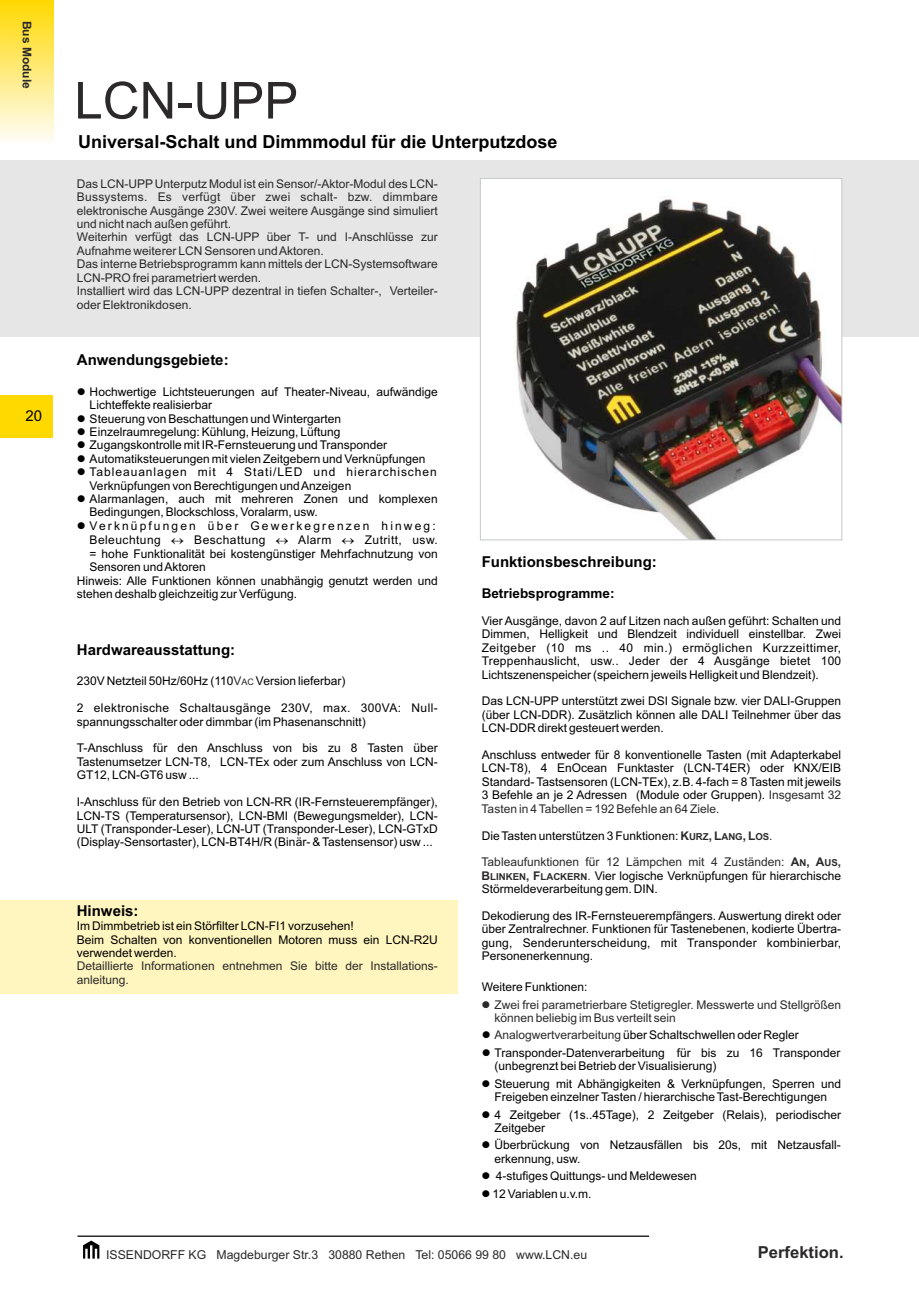
<style>
.page{position:relative;width:919px;height:1289px;background:#fff}
.page>*{position:absolute;margin:0;border:0;box-sizing:border-box;transform-origin:0 0}
.t1{font:51px "Arial";color:#2b2929}
.t2{font:700 18px "Arial";color:#000}
.t3{font:700 16.5px "Arial";color:#2b2929}
.t4{font:700 15px "Arial";color:#000}
.t5{font:15px "Arial";color:#000}
.t6{font:700 13.5px "Arial";color:#000}
.t7{font:12.3px "Arial";color:#2b2929}
.t8{font:12px/13.4px "Arial";color:#000}
.t9{font:12px/13.4px "Arial";color:#2b2929}
.t10{font:12px/14.5px "Arial";letter-spacing:.175em;color:#000}
.t11{font:12px "Arial";letter-spacing:.035em;color:#000}
.t12{font:700 12px "Arial";color:#2b2929}
.t13{font:700 9.6px "Arial";color:#2b2929}
.t14{font:9px "Arial";color:#2b2929}
.s1{font-size:12px}
.s2{color:#2b2929}
.s3{font-weight:400;font-size:12px}
.s4{font-weight:700}
.s5{font-weight:700;font-size:9.6px}
</style>
<div class="page">
<div style="left:0;top:900px;width:457px;height:93px;background:#fff5bf"></div>
<div style="left:0;top:394px;width:52px;height:43px;background:#ffd900"></div>
<svg style="left:83px;top:1240px;width:16px;height:18px"></svg>
<hr style="left:77px;top:1235px;width:572px;height:1px;background:#2b2929">
<div style="left:0;top:160px;width:918px;height:177px;background:#e6e6e6"></div>
<div style="left:0;top:0;width:53px;height:145px;background:linear-gradient(to bottom,#ffd800,#fefdfb)"></div>
<img style="left:482px;top:180px;width:358px;height:358px">
<div style="left:480px;top:178px;width:362px;height:362px;border:1px solid #c4c7c7"></div>
<p class="t12" style="left:32px;top:21px;width:70px;rotate:90deg">Bus Module</p>
<p class="t5" style="left:25px;top:409px;width:18px">20</p>
<h1 class="t1" style="left:74px;top:81px;width:225px">LCN-UPP</h1>
<h2 class="t2" style="left:78px;top:135px;width:481px">Universal-Schalt und Dimmmodul für die Unterputzdose</h2>
<p class="t9" style="left:77px;top:178px;width:362px">Das LCN-UPP Unterputz Modul ist ein Sensor/-Aktor-Modul des LCN-Bussystems. Es verfügt über zwei schalt- bzw. dimmbare elektronische Ausgänge 230V. Zwei weitere Ausgänge sind simuliert und nicht nach außen geführt.<br>Weiterhin verfügt das LCN-UPP über T- und I-Anschlüsse zur Aufnahme weiterer LCN Sensoren und Aktoren.<br>Das interne Betriebsprogramm kann mittels der LCN-Systemsoftware LCN-PRO frei parametriert werden.<br>Installiert wird das LCN-UPP dezentral in tiefen Schalter-, Verteiler&shy;oder Elektronikdosen.</p>
<p class="t4" style="left:77px;top:354px;width:153px">Anwendungsgebiete:</p>
<p class="t8" style="left:90px;top:386px;width:349px;text-indent:-13px">● Hochwertige Lichtsteuerungen auf Theater-Niveau, aufwändige<br>Lichteffekte realisierbar</p>
<p class="t8" style="left:77px;top:413px;width:266px">● Steuerung von Beschattungen und Wintergarten</p>
<p class="t8" style="left:77px;top:426px;width:265px">● Einzelraumregelung: Kühlung, Heizung, Lüftung</p>
<p class="t8" style="left:77px;top:439px;width:312px">● Zugangskontrolle mit IR-Fernsteuerung und Transponder</p>
<p class="t8" style="left:77px;top:453px;width:350px">● Automatiksteuerungen mit vielen Zeitgebern und Verknüpfungen</p>
<p class="t8" style="left:90px;top:466px;width:349px;text-indent:-13px">● Tableauanlagen mit 4 Stati/LED und hierarchischen<br>Verknüpfungen von Berechtigungen und Anzeigen</p>
<p class="t8" style="left:90px;top:493px;width:349px;text-indent:-13px">● Alarmanlagen, auch mit mehreren Zonen und komplexen<br>Bedingungen, Blockschloss, Voralarm, usw.</p>
<p class="t10" style="left:90px;top:519px;width:347px;text-indent:-13px">● Verknüpfungen über Gewerkegrenzen hinweg:<br>Beleuchtung</p>
<p class="t11" style="left:194px;top:535px;width:73px">Beschattung</p>
<p class="t8" style="left:298px;top:534px;width:35px">Alarm</p>
<p class="t11" style="left:365px;top:535px;width:74px">Zutritt, usw.</p>
<p class="t8" style="left:90px;top:548px;width:349px">= hohe Funktionalität bei kostengünstiger Mehrfachnutzung von</p>
<p class="t8" style="left:90px;top:561px;width:118px">Sensoren und Aktoren</p>
<p class="t8" style="left:77px;top:575px;width:362px">Hinweis: Alle Funktionen können unabhängig genutzt werden und</p>
<p class="t8" style="left:77px;top:588px;width:222px">stehen deshalb gleichzeitig zur Verfügung.</p>
<p class="t4" style="left:77px;top:643px;width:160px">Hardwareausstattung:</p>
<p class="t8" style="left:77px;top:675px;width:158px">230V Netzteil 50Hz/60Hz (110</p>
<p class="t8" style="left:256px;top:675px;width:91px">Version lieferbar)</p>
<p class="t8" style="left:77px;top:702px;width:362px">2 elektronische Schaltausgänge 230V, max. 300VA: Null&shy;spannungsschalter oder dimmbar (im Phasenanschnitt)</p>
<p class="t8" style="left:77px;top:742px;width:362px;text-align:justify">T-Anschluss für den Anschluss von bis zu 8 Tasten über Tastenumsetzer LCN-T8, LCN-TEx oder zum Anschluss von LCN-GT12, LCN-GT6 usw ...</p>
<p class="t8" style="left:77px;top:796px;width:362px;text-align:justify">I-Anschluss für den Betrieb von LCN-RR (IR-Fernsteuerempfänger), LCN-TS (Temperatursensor), LCN-BMI (Bewegungsmelder), LCN-ULT (Transponder-Leser), LCN-UT (Transponder-Leser), LCN-GTxD (Display-Sensortaster), LCN-BT4H/R (Binär- &amp; Tastensensor) usw ...</p>
<p class="t14" style="left:233px;top:678px;width:22px"><span class="s1">V</span>AC</p>
<p class="t4" style="left:77px;top:905px;width:63px">Hinweis:</p>
<p class="t8" style="left:77px;top:920px;width:362px">Im Dimmbetrieb ist ein Störfilter LCN-FI1 vorzusehen!<br>Beim Schalten von konventionellen Motoren muss ein LCN-R2U verwendet werden.</p>
<p class="t9" style="left:77px;top:960px;width:362px">Detaillierte Informationen entnehmen Sie bitte der Installations&shy;anleitung.</p>
<p class="t4" style="left:481px;top:556px;width:177px">Funktionsbeschreibung:</p>
<p class="t6" style="left:481px;top:588px;width:134px">Betriebsprogramme:</p>
<p class="t8" style="left:481px;top:615px;width:361px;text-align:justify">Vier Ausgänge, davon 2 auf Litzen nach außen geführt: Schalten und Dimmen, Helligkeit und Blendzeit individuell einstellbar. Zwei Zeitgeber (10 ms .. 40 min.) ermöglichen Kurzzeittimer, Treppenhauslicht, usw.. Jeder der 4 Ausgänge bietet 100<br>Lichtszenenspeicher (speichern jeweils Helligkeit und Blendzeit).</p>
<p class="t8" style="left:481px;top:695px;width:361px;text-align:justify">Das LCN-UPP unterstützt zwei DSI Signale bzw. vier DALI-Gruppen (über LCN-DDR). Zusätzlich können alle DALI Teilnehmer über das LCN-DDR direkt gesteuert werden.</p>
<p class="t8" style="left:481px;top:749px;width:361px;text-align:justify">Anschluss entweder für 8 konventionelle Tasten (mit Adapterkabel LCN-T8), 4 EnOcean Funktaster (LCN-T4ER) oder KNX/EIB Standard- Tastsensoren (LCN-TEx), z.B. 4-fach = 8 Tasten mit jeweils 3 Befehle an je 2 Adressen (Module oder Gruppen). <span class="s2">Insgesamt 32</span></p>
<p class="t8" style="left:481px;top:829px;width:198px">Die Tasten unterstützen 3 Funktionen:</p>
<p class="t8" style="left:481px;top:870px;width:361px;text-indent:113px">Vier logische Verknüpfungen für hierarchische<br>Störmeldeverarbeitung gem. DIN.</p>
<p class="t8" style="left:481px;top:910px;width:361px;text-align:justify">Dekodierung des IR-Fernsteuerempfängers. Auswertung direkt oder über Zentralrechner. Funktionen für Tastenebenen, kodierte Übertra&shy;gung, Senderunterscheidung, mit Transponder kombinierbar, Personenerkennung.</p>
<p class="t8" style="left:481px;top:981px;width:107px">Weitere Funktionen:</p>
<p class="t8" style="left:481px;top:1029px;width:318px">● <span class="s2">Analogwertverarbeitung</span> über Schaltschwellen oder Regler</p>
<p class="t8" style="left:494px;top:1046px;width:347px;text-indent:-13px">● Transponder-Datenverarbeitung für bis zu 16 Transponder (unbegrenzt bei Betrieb der Visualisierung)</p>
<p class="t8" style="left:481px;top:1077px;width:361px;text-align:center">● Steuerung mit Abhängigkeiten &amp; Verknüpfungen, Sperren und<br>Freigeben einzelner Tasten / hierarchische Tast-Berechtigungen</p>
<p class="t8" style="left:494px;top:1108px;width:348px;text-indent:-13px">● 4 Zeitgeber (1s..45Tage), 2 Zeitgeber (Relais), periodischer<br>Zeitgeber</p>
<p class="t8" style="left:494px;top:1139px;width:348px;text-indent:-13px">● Überbrückung von Netzausfällen bis 20s, mit Netzausfall&shy;erkennung, usw.</p>
<p class="t8" style="left:481px;top:1170px;width:217px">● 4-stufiges Quittungs- und Meldewesen</p>
<p class="t8" style="left:481px;top:1187px;width:111px">● 12 Variablen u.v.m.</p>
<p class="t9" style="left:481px;top:803px;width:239px">Tasten in 4 Tabellen = 192 Befehle an 64 Ziele.</p>
<p class="t13" style="left:680px;top:832px;width:94px"><span class="s1">K</span>URZ<span class="s1">, L</span>ANG<span class="s1">, L</span>OS<span class="s3">.</span></p>
<p class="t9" style="left:481px;top:856px;width:361px">Tableaufunktionen für 12 Lämpchen mit 4 Zuständen: <span class="s4">A</span><span class="s5">N</span><span class="s4">, A</span><span class="s5">US</span><span class="s4">,</span></p>
<p class="t13" style="left:481px;top:872px;width:111px"><span class="s1">B</span>LINKEN<span class="s1">, F</span>LACKERN<span class="s3">.</span></p>
<p class="t9" style="left:494px;top:998px;width:348px;text-indent:-13px">● Zwei frei parametrierbare Stetigregler. Messwerte und Stellgrößen können beliebig im Bus verteilt sein</p>
<p class="t7" style="left:106px;top:1249px;width:482px">ISSENDORFF KG Magdeburger Str.3 30880 Rethen Tel: 05066 99 80 www.LCN.eu</p>
<h3 class="t3" style="left:757px;top:1246px;width:87px">Perfektion.</h3>
</div>
